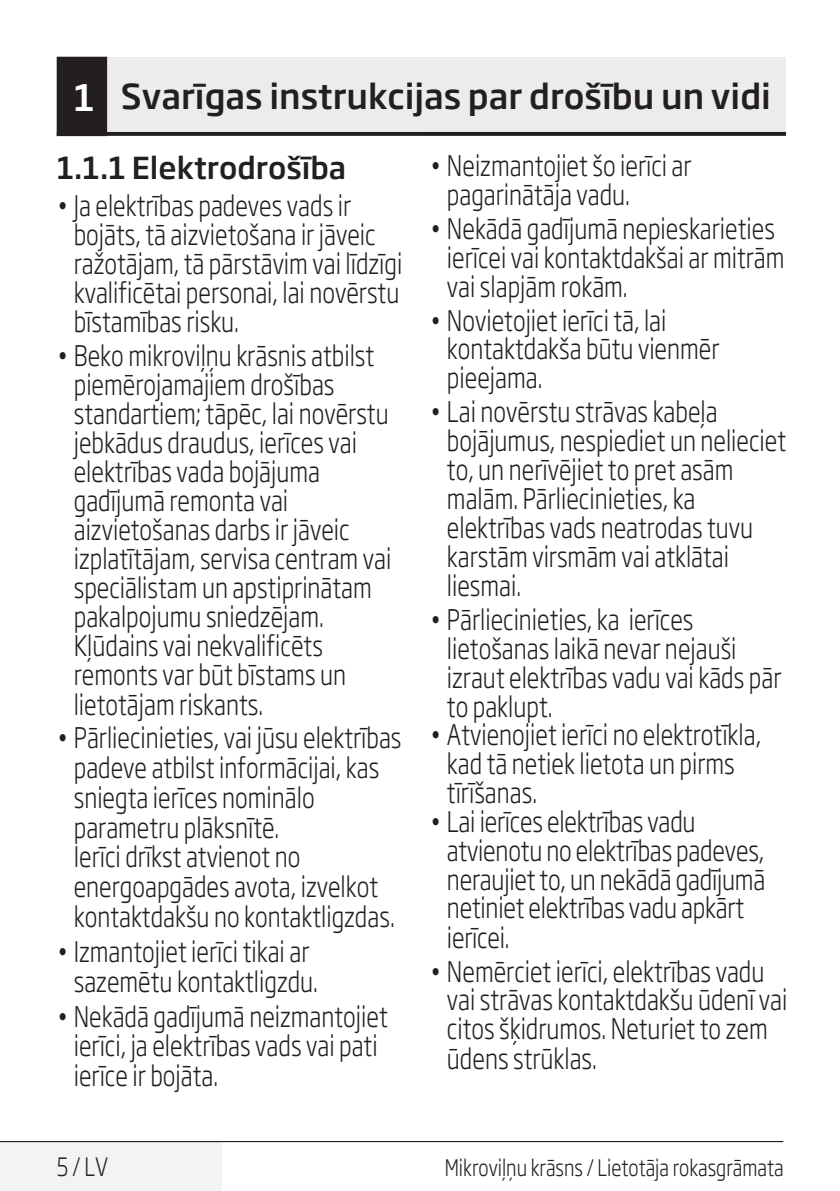
<style>
.page{position:relative;width:840px;height:1191px;background:#fff}
.page>*{position:absolute;margin:0;border:0;box-sizing:border-box;transform-origin:0 0}
.t1{font:500 34px "Soho Gothic Pro";color:#231f20}
.Alt_Baslik_Altı_Guve{font:500 30px "Soho Gothic Pro";color:#231f20}
.Guvenlik_Maddeleri{font:300 28px/29px "Soho Gothic Pro";color:#231f20;scale:.8 1}
.t2{font:300 25px "Soho Gothic Pro";color:#231f20;scale:.8 1}
.t3{font:300 22.4px "Soho Gothic Pro";color:#231f20;scale:.8 1}
.s1{font-size:36px;color:#fff}
</style>
<div class="page">
<div style="left:0;top:1141px;width:221px;height:50px;background:#f2f3f4"></div>
<hr style="left:0;top:1141px;width:782px;height:1px;background:#000">
<div style="left:57px;top:57px;width:728px;height:77px;background:#ececee"></div>
<hr style="left:57px;top:132px;width:728px;height:3px;background:#231f20">
<div style="left:58px;top:58px;width:48px;height:77px;background:#231f20"></div>
<div style="left:57px;top:57px;width:50px;height:79px;border:2px solid #231f20"></div>
<p class="t1" style="left:74px;top:70px;width:698px"><span class="s1">1</span> Svarīgas instrukcijas par drošību un vidi</p>
<p class="Alt_Baslik_Altı_Guve" style="left:57px;top:145px;width:291px">1.1.1 Elektrodrošība</p>
<p class="Guvenlik_Maddeleri" style="left:74px;top:190px;width:412px;text-indent:-17px">• Ja elektrības padeves vads ir bojāts, tā aizvietošana ir jāveic ražotājam, tā pārstāvim vai līdzīgi kvalificētai personai, lai novērstu bīstamības risku.</p>
<p class="Guvenlik_Maddeleri" style="left:74px;top:339px;width:398px;text-indent:-17px">• Beko mikroviļņu krāsnis atbilst piemērojamajiem drošības standartiem; tāpēc, lai novērstu jebkādus draudus, ierīces vai elektrības vada bojājuma gadījumā remonta vai aizvietošanas darbs ir jāveic izplatītājam, servisa centram vai speciālistam un apstiprinātam pakalpojumu sniedzējam.<br>Kļūdains vai nekvalificēts remonts var būt bīstams un lietotājam riskants.</p>
<p class="Guvenlik_Maddeleri" style="left:74px;top:721px;width:411px;line-height:29.8px;text-indent:-17px">• Pārliecinieties, vai jūsu elektrības padeve atbilst informācijai, kas sniegta ierīces nominālo parametru plāksnītē.<br>Ierīci drīkst atvienot no energoapgādes avota, izvelkot kontaktdakšu no kontaktligzdas.</p>
<p class="Guvenlik_Maddeleri" style="left:74px;top:935px;width:307px;line-height:29.8px;text-indent:-17px">• Izmantojiet ierīci tikai ar sazemētu kontaktligzdu.</p>
<p class="Guvenlik_Maddeleri" style="left:74px;top:999px;width:394px;line-height:29.8px;text-indent:-17px">• Nekādā gadījumā neizmantojiet ierīci, ja elektrības vads vai pati ierīce ir bojāta.</p>
<p class="t2" style="left:57px;top:1147px;width:66px">5 / LV</p>
<p class="Guvenlik_Maddeleri" style="left:446px;top:150px;width:307px;text-indent:-17px">• Neizmantojiet šo ierīci ar pagarinātāja vadu.</p>
<p class="Guvenlik_Maddeleri" style="left:446px;top:213px;width:423px;text-indent:-17px">• Nekādā gadījumā nepieskarieties ierīcei vai kontaktdakšai ar mitrām vai slapjām rokām.</p>
<p class="Guvenlik_Maddeleri" style="left:446px;top:304px;width:342px;text-indent:-17px">• Novietojiet ierīci tā, lai kontaktdakša būtu vienmēr pieejama.</p>
<p class="Guvenlik_Maddeleri" style="left:446px;top:395px;width:425px;text-indent:-17px">• Lai novērstu strāvas kabeļa bojājumus, nespiediet un nelieciet to, un nerīvējiet to pret asām malām. Pārliecinieties, ka elektrības vads neatrodas tuvu karstām virsmām vai atklātai liesmai.</p>
<p class="Guvenlik_Maddeleri" style="left:446px;top:603px;width:419px;text-indent:-17px">• Pārliecinieties, ka ierīces lietošanas laikā nevar nejauši izraut elektrības vadu vai kāds pār to paklupt.</p>
<p class="Guvenlik_Maddeleri" style="left:446px;top:719px;width:394px;text-indent:-17px">• Atvienojiet ierīci no elektrotīkla, kad tā netiek lietota un pirms tīrīšanas.</p>
<p class="Guvenlik_Maddeleri" style="left:446px;top:805px;width:399px;text-indent:-17px">• Lai ierīces elektrības vadu atvienotu no elektrības padeves, neraujiet to, un nekādā gadījumā netiniet elektrības vadu apkārt ierīcei.</p>
<p class="Guvenlik_Maddeleri" style="left:446px;top:955px;width:427px;text-indent:-17px">• Nemērciet ierīci, elektrības vadu vai strāvas kontaktdakšu ūdenī vai citos šķidrumos. Neturiet to zem ūdens strūklas.</p>
<p class="t3" style="left:444px;top:1150px;width:425px">Mikroviļņu krāsns / Lietotāja rokasgrāmata</p>
</div>
